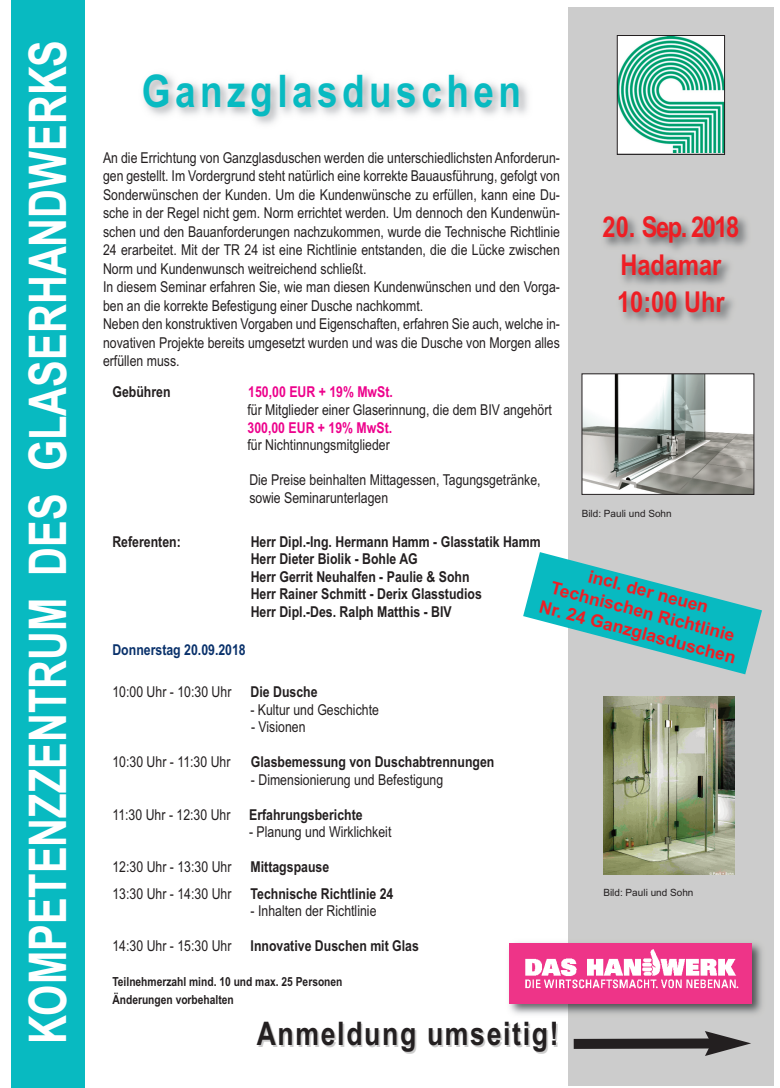
<style>
.page{position:relative;width:780px;height:1088px;background:#fff}
.page>*{position:absolute;margin:0;border:0;box-sizing:border-box;transform-origin:0 0}
.t1{font:700 52px "Arial";color:#fff;scale:.77 1}
.t2{font:700 45px "Arial Narrow";letter-spacing:.1em;color:#08bac1}
.t3{font:700 32.5px "Arial Narrow";letter-spacing:.05em;color:#231f20}
.t4{font:700 28.75px/37.5px "Arial Narrow";color:#ee1e24;text-align:center}
.t5{font:700 17.5px/21px "Arial";color:#ee1e24;text-align:center}
.t6{font:15px/18.5px "Arial Narrow";color:#231f20}
.t7{font:700 15px/17.5px "Arial Narrow";color:#231f20}
.t8{font:700 15px "Arial Narrow";color:#ed028c}
.t9{font:700 15px "Arial Narrow";color:#09316b}
.t10{font:700 12.5px/17.5px "Arial Narrow";color:#231f20}
.t11{font:10px "Arial";color:#231f20}
.s1{font-weight:400}
</style>
<div class="page">
<div style="left:568px;top:7px;width:205px;height:1078px;background:#ccc"></div>
<div style="left:12px;top:0;width:73px;height:1088px;background:#08bac1"></div>
<img style="left:619px;top:37px;width:103px;height:116px">
<div style="left:617px;top:35px;width:107px;height:120px;border:1px solid #231f20"></div>
<svg style="left:573px;top:1031px;width:178px;height:25px"></svg>
<img style="left:509px;top:942px;width:253px;height:73px">
<img style="left:510px;top:943px;width:241px;height:61px">
<img style="left:583px;top:375px;width:169px;height:118px">
<div style="left:581px;top:373px;width:173px;height:122px;border:1px solid #231f20"></div>
<svg style="left:523px;top:552px;width:239px;height:122px"></svg>
<img style="left:603px;top:697px;width:131px;height:177px">
<h1 class="t1" style="left:18px;top:1044px;width:1306px;rotate:-90deg">KOMPETENZZENTRUM DES GLASERHANDWERKS</h1>
<h2 class="t2" style="left:142px;top:65px;width:380px">Ganzglasduschen</h2>
<p class="t6" style="left:103px;top:148px;width:458px">An die Errichtung von Ganzglasduschen werden die unterschiedlichsten Anforderun&shy;gen gestellt. Im Vordergrund steht natürlich eine korrekte Bauausführung, gefolgt von Sonderwünschen der Kunden. Um die Kundenwünsche zu erfüllen, kann eine Du&shy;sche in der Regel nicht gem. Norm errichtet werden. Um dennoch den Kundenwün&shy;schen und den Bauanforderungen nachzukommen, wurde die Technische Richtlinie 24 erarbeitet. Mit der TR 24 ist eine Richtlinie entstanden, die die Lücke zwischen Norm und Kundenwunsch weitreichend schließt.<br>In diesem Seminar erfahren Sie, wie man diesen Kundenwünschen und den Vorga&shy;ben an die korrekte Befestigung einer Dusche nachkommt.<br>Neben den konstruktiven Vorgaben und Eigenschaften, erfahren Sie auch, welche in&shy;novativen Projekte bereits umgesetzt wurden und was die Dusche von Morgen alles erfüllen muss.</p>
<h3 class="t4" style="left:602px;top:208px;width:138px">20. Sep. 2018<br>Hadamar<br>10:00 Uhr</h3>
<p class="t7" style="left:112px;top:383px;width:60px">Gebühren</p>
<p class="t8" style="left:248px;top:383px;width:146px">150,00 EUR + 19% MwSt.</p>
<p class="t6" style="left:247px;top:401px;width:306px">für Mitglieder einer Glaserinnung, die dem BIV angehört</p>
<p class="t8" style="left:247px;top:419px;width:146px">300,00 EUR + 19% MwSt.</p>
<p class="t6" style="left:247px;top:436px;width:144px">für Nichtinnungsmitglieder</p>
<p class="t6" style="left:249px;top:471px;width:293px;line-height:17.5px">Die Preise beinhalten Mittagessen, Tagungsgetränke, sowie Seminarunterlagen</p>
<p class="t7" style="left:112px;top:533px;width:70px">Referenten:</p>
<p class="t7" style="left:251px;top:533px;width:291px">Herr Dipl.-Ing. Hermann Hamm - Glasstatik Hamm Herr Dieter Biolik - Bohle AG<br>Herr Gerrit Neuhalfen - Paulie &amp; Sohn<br>Herr Rainer Schmitt - Derix Glasstudios<br>Herr Dipl.-Des. Ralph Matthis - BIV</p>
<p class="t9" style="left:112px;top:641px;width:135px">Donnerstag 20.09.2018</p>
<p class="t6" style="left:112px;top:683px;width:120px">10:00 Uhr - 10:30 Uhr</p>
<p class="t7" style="left:250px;top:683px;width:68px">Die Dusche</p>
<p class="t6" style="left:250px;top:700px;width:130px">- Kultur und Geschichte</p>
<p class="t6" style="left:251px;top:718px;width:56px">- Visionen</p>
<p class="t6" style="left:112px;top:753px;width:120px">10:30 Uhr - 11:30 Uhr</p>
<p class="t7" style="left:251px;top:753px;width:245px">Glasbemessung von Duschabtrennungen</p>
<p class="t6" style="left:251px;top:770px;width:194px">- Dimensionierung und Befestigung</p>
<p class="t7" style="left:112px;top:806px;width:252px"><span class="s1">11:30 Uhr - 12:30 Uhr</span> Erfahrungsberichte</p>
<p class="t6" style="left:249px;top:823px;width:144px">- Planung und Wirklichkeit</p>
<p class="t6" style="left:112px;top:857px;width:120px">12:30 Uhr - 13:30 Uhr</p>
<p class="t7" style="left:250px;top:858px;width:80px">Mittagspause</p>
<p class="t6" style="left:112px;top:884px;width:120px">13:30 Uhr - 14:30 Uhr</p>
<p class="t7" style="left:250px;top:885px;width:144px">Technische Richtlinie 24</p>
<p class="t6" style="left:250px;top:902px;width:127px">- Inhalten der Richtlinie</p>
<p class="t6" style="left:112px;top:937px;width:120px">14:30 Uhr - 15:30 Uhr</p>
<p class="t7" style="left:250px;top:937px;width:170px">Innovative Duschen mit Glas</p>
<p class="t10" style="left:112px;top:973px;width:231px">Teilnehmerzahl mind. 10 und max. 25 Personen<br>Änderungen vorbehalten</p>
<p class="t11" style="left:581px;top:507px;width:92px">Bild: Pauli und Sohn</p>
<p class="t5" style="left:553px;top:555px;width:204px;rotate:15deg">incl. der neuen<br>Technischen Richtlinie<br>Nr. 24 Ganzglasduschen</p>
<p class="t11" style="left:603px;top:886px;width:92px">Bild: Pauli und Sohn</p>
<h3 class="t3" style="left:257px;top:1014px;width:303px">Anmeldung umseitig!</h3>
</div>
